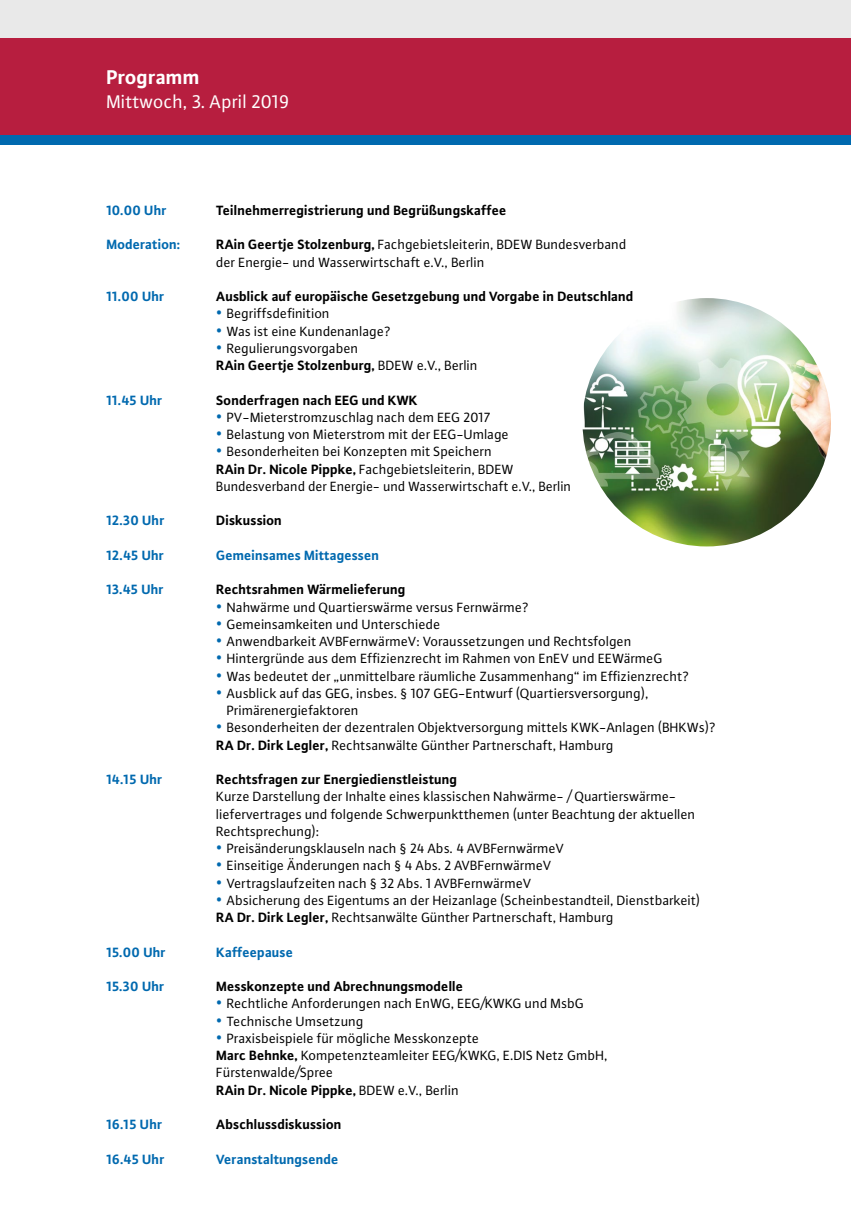
<style>
.page{position:relative;width:851px;height:1212px;background:#fff}
.page>*{position:absolute;margin:0;border:0;box-sizing:border-box;transform-origin:0 0}
.t1{font:21px "Plus Sans Bold LF";color:#fff}
.t2{font:19.5px "Plus Sans Normal LF";color:#fff}
.t3{font:14.25px/17.2px "Plus Sans Normal LF";color:#000}
.t4{font:14.25px "Plus Sans Bold LF";color:#000}
.t5{font:14.25px "Plus Sans Bold LF";color:#0069af}
.s1{font-family:"Plus Sans Bold LF"}
.s2{font-size:19.5px;color:#0069af}
.s3{font-family:"Plus Sans Normal LF"}
</style>
<div class="page">
<div style="left:0;top:0;width:850px;height:38px;background:#e9e9e9"></div>
<div style="left:0;top:134px;width:850px;height:11px;background:#0069af"></div>
<img style="left:582px;top:298px;width:248px;height:248px;border-radius:124px">
<div style="left:0;top:38px;width:850px;height:96px;background:#b71e3f"></div>
<h1 class="t1" style="left:106px;top:64px;width:95px">Programm</h1>
<h2 class="t2" style="left:106px;top:89px;width:184px">Mittwoch, 3. April 2019</h2>
<p class="t5" style="left:106px;top:201px;width:62px">10.00 Uhr</p>
<p class="t5" style="left:106px;top:235px;width:75px">Moderation:</p>
<p class="t5" style="left:106px;top:287px;width:59px">11.00 Uhr</p>
<p class="t5" style="left:106px;top:391px;width:58px">11.45 Uhr</p>
<p class="t5" style="left:106px;top:511px;width:60px">12.30 Uhr</p>
<p class="t5" style="left:106px;top:546px;width:59px">12.45 Uhr</p>
<p class="t5" style="left:106px;top:580px;width:59px">13.45 Uhr</p>
<p class="t5" style="left:106px;top:770px;width:57px">14.15 Uhr</p>
<p class="t5" style="left:106px;top:943px;width:61px">15.00 Uhr</p>
<p class="t5" style="left:106px;top:977px;width:59px">15.30 Uhr</p>
<p class="t5" style="left:106px;top:1115px;width:57px">16.15 Uhr</p>
<p class="t5" style="left:106px;top:1150px;width:60px">16.45 Uhr</p>
<p class="t4" style="left:216px;top:201px;width:291px">Teilnehmerregistrierung und Begrüßungskaffee</p>
<p class="t3" style="left:216px;top:236px;width:412px"><span class="s1">RAin Geertje Stolzenburg,</span> Fachgebietsleiterin, BDEW Bundesverband der Energie- und Wasserwirtschaft e.V., Berlin</p>
<p class="t4" style="left:216px;top:287px;width:419px">Ausblick auf europäische Gesetzgebung und Vorgabe in Deutschland</p>
<p class="t3" style="left:216px;top:305px;width:115px"><span class="s2">•</span> Begriffsdefinition</p>
<p class="t3" style="left:216px;top:322px;width:176px"><span class="s2">•</span> Was ist eine Kundenanlage?</p>
<p class="t3" style="left:216px;top:339px;width:144px"><span class="s2">•</span> Regulierungsvorgaben</p>
<p class="t4" style="left:216px;top:356px;width:263px">RAin Geertje Stolzenburg, <span class="s3">BDEW e.V., Berlin</span></p>
<p class="t4" style="left:216px;top:391px;width:203px">Sonderfragen nach EEG und KWK</p>
<p class="t3" style="left:216px;top:408px;width:276px"><span class="s2">•</span> PV-Mieterstromzuschlag nach dem EEG 2017</p>
<p class="t3" style="left:216px;top:425px;width:294px"><span class="s2">•</span> Belastung von Mieterstrom mit der EEG-Umlage</p>
<p class="t3" style="left:216px;top:443px;width:356px"><span class="s2">•</span> Besonderheiten bei Konzepten mit Speichern<br><span class="s1">RAin Dr. Nicole Pippke,</span> Fachgebietsleiterin, BDEW<br>Bundesverband der Energie- und Wasserwirtschaft e.V., Berlin</p>
<p class="t4" style="left:216px;top:511px;width:67px">Diskussion</p>
<p class="t5" style="left:216px;top:546px;width:164px">Gemeinsames Mittagessen</p>
<p class="t4" style="left:216px;top:580px;width:191px">Rechtsrahmen Wärmelieferung</p>
<p class="t3" style="left:216px;top:598px;width:314px"><span class="s2">•</span> Nahwärme und Quartierswärme versus Fernwärme?</p>
<p class="t3" style="left:216px;top:615px;width:226px"><span class="s2">•</span> Gemeinsamkeiten und Unterschiede</p>
<p class="t3" style="left:216px;top:632px;width:417px"><span class="s2">•</span> Anwendbarkeit AVBFernwärmeV: Voraussetzungen und Rechtsfolgen</p>
<p class="t3" style="left:216px;top:650px;width:447px"><span class="s2">•</span> Hintergründe aus dem Effizienzrecht im Rahmen von EnEV und EEWärmeG</p>
<p class="t3" style="left:216px;top:667px;width:474px"><span class="s2">•</span> Was bedeutet der „unmittelbare räumliche Zusammenhang“ im Effizienzrecht?</p>
<p class="t3" style="left:227px;top:684px;width:423px;text-indent:-11px"><span class="s2">•</span> Ausblick auf das GEG, insbes. § 107 GEG-Entwurf (Quartiersversorgung),<br>Primärenergiefaktoren</p>
<p class="t3" style="left:216px;top:719px;width:501px"><span class="s2">•</span> Besonderheiten der dezentralen Objektversorgung mittels KWK-Anlagen (BHKWs)?<br><span class="s1">RA Dr. Dirk Legler,</span> Rechtsanwälte Günther Partnerschaft, Hamburg</p>
<p class="t4" style="left:216px;top:770px;width:242px">Rechtsfragen zur Energiedienstleistung</p>
<p class="t3" style="left:216px;top:788px;width:480px">Kurze Darstellung der Inhalte eines klassischen Nahwärme- / Quartierswärme&shy;liefervertrages und folgende Schwerpunktthemen (unter Beachtung der aktuellen<br>Rechtsprechung):</p>
<p class="t3" style="left:216px;top:839px;width:349px"><span class="s2">•</span> Preisänderungsklauseln nach § 24 Abs. 4 AVBFernwärmeV</p>
<p class="t3" style="left:216px;top:857px;width:337px"><span class="s2">•</span> Einseitige Änderungen nach § 4 Abs. 2 AVBFernwärmeV</p>
<p class="t3" style="left:216px;top:874px;width:317px"><span class="s2">•</span> Vertragslaufzeiten nach § 32 Abs. 1 AVBFernwärmeV</p>
<p class="t3" style="left:216px;top:891px;width:485px"><span class="s2">•</span> Absicherung des Eigentums an der Heizanlage (Scheinbestandteil, Dienstbarkeit)<br><span class="s1">RA Dr. Dirk Legler,</span> Rechtsanwälte Günther Partnerschaft, Hamburg</p>
<p class="t5" style="left:216px;top:943px;width:78px">Kaffeepause</p>
<p class="t4" style="left:216px;top:977px;width:248px">Messkonzepte und Abrechnungsmodelle</p>
<p class="t3" style="left:216px;top:995px;width:369px"><span class="s2">•</span> Rechtliche Anforderungen nach EnWG, EEG/KWKG und MsbG</p>
<p class="t3" style="left:216px;top:1012px;width:149px"><span class="s2">•</span> Technische Umsetzung</p>
<p class="t3" style="left:216px;top:1029px;width:393px"><span class="s2">•</span> Praxisbeispiele für mögliche Messkonzepte<br><span class="s1">Marc Behnke,</span> Kompetenzteamleiter EEG/KWKG, E.DIS Netz GmbH,<br>Fürstenwalde/Spree</p>
<p class="t4" style="left:216px;top:1081px;width:244px">RAin Dr. Nicole Pippke, <span class="s3">BDEW e.V., Berlin</span></p>
<p class="t4" style="left:216px;top:1115px;width:127px">Abschlussdiskussion</p>
<p class="t5" style="left:216px;top:1150px;width:124px">Veranstaltungsende</p>
</div>
